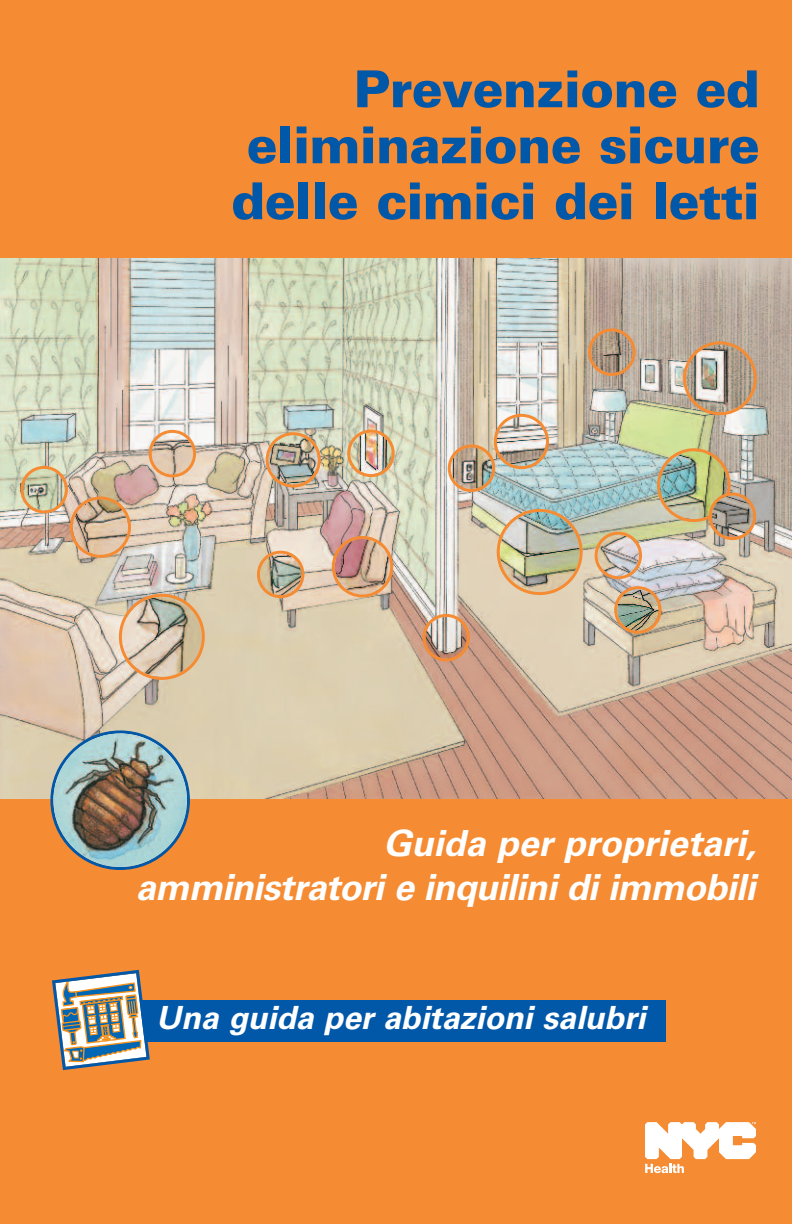
<style>
.page{position:relative;width:792px;height:1224px;background:#f58b32}
.page>*{position:absolute;margin:0;border:0;box-sizing:border-box;transform-origin:0 0}
.t1{font:900 51px/56px "Univers";letter-spacing:-.015em;color:#0157a8;text-align:justify}
.t2{font:italic 700 36px/44px "Univers";letter-spacing:-.015em;color:#fff;text-align:right}
.t3{font:italic 700 32px "Univers";color:#fff}
</style>
<div class="page">
<div style="left:136px;top:1000px;width:530px;height:42px;background:#0157a8"></div>
<svg style="left:52px;top:969px;width:98px;height:102px"></svg>
<svg style="left:645px;top:1122px;width:111px;height:51px"></svg>
<img style="left:0;top:258px;width:792px;height:540px">
<img style="left:347px;top:430px;width:48px;height:47px">
<img style="left:20px;top:466px;width:111px;height:92px">
<img style="left:119px;top:594px;width:86px;height:86px">
<svg style="left:149px;top:430px;width:47px;height:47px;background:#d8b89b"></svg>
<img style="left:266px;top:432px;width:55px;height:56px">
<img style="left:257px;top:551px;width:47px;height:47px">
<img style="left:332px;top:536px;width:61px;height:61px">
<svg style="left:588px;top:328px;width:48px;height:48px;background:#b69679"></svg>
<img style="left:683px;top:341px;width:74px;height:74px">
<img style="left:497px;top:509px;width:86px;height:86px">
<img style="left:595px;top:532px;width:47px;height:47px">
<img style="left:614px;top:586px;width:48px;height:48px">
<img style="left:657px;top:448px;width:99px;height:92px">
<img style="left:448px;top:414px;width:101px;height:78px">
<svg style="left:422px;top:614px;width:48px;height:47px;background:#cba68c"></svg>
<svg style="left:50px;top:730px;width:140px;height:140px"></svg>
<img style="left:53px;top:733px;width:134px;height:134px">
<h1 class="t1" style="left:231px;top:66px;width:530px;text-indent:122px">Prevenzione ed eliminazione sicure delle cimici dei letti</h1>
<p class="t2" style="left:136px;top:824px;width:621px">Guida per proprietari, amministratori e inquilini di immobili</p>
<p class="t3" style="left:156px;top:1006px;width:491px">Una guida per abitazioni salubri</p>
</div>
